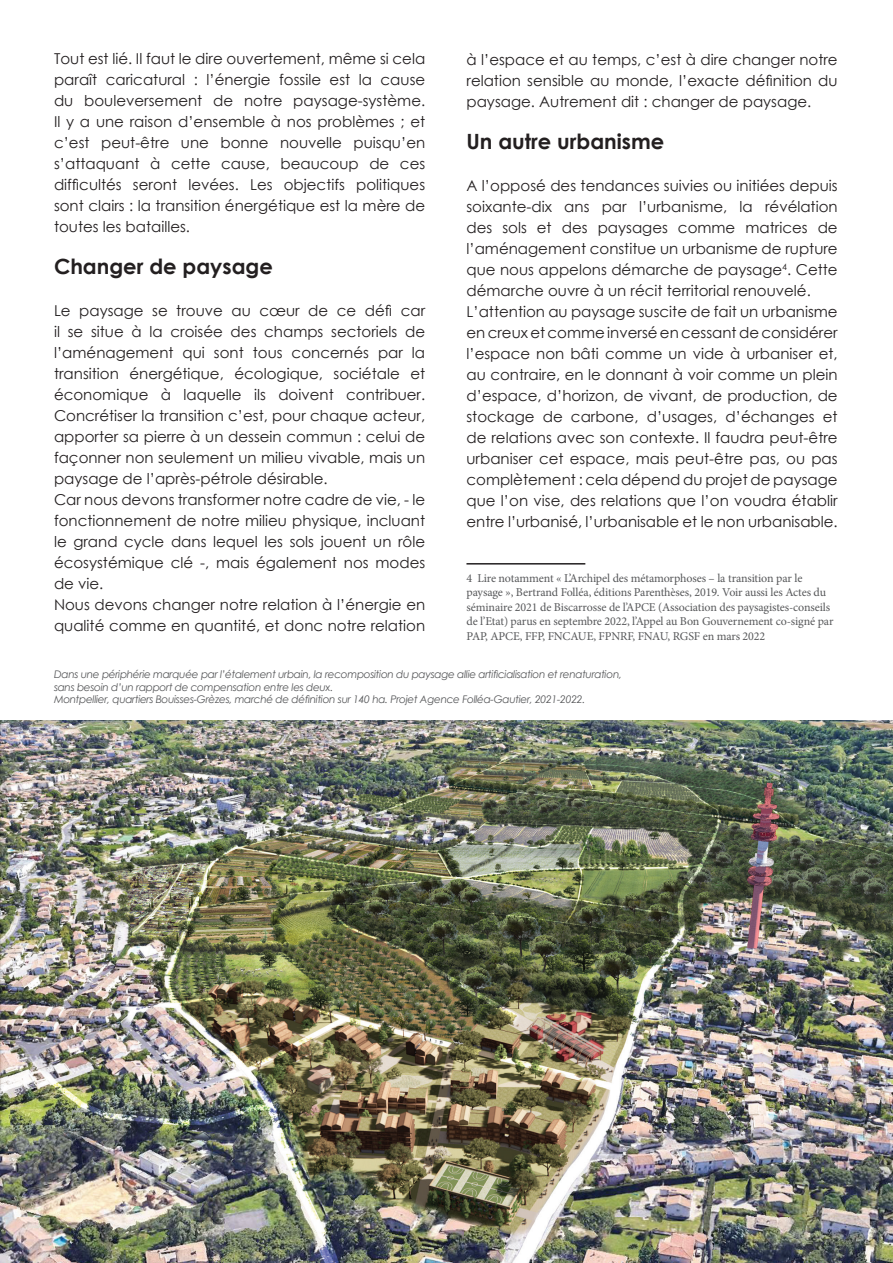
<style>
.page{position:relative;width:893px;height:1263px;background:#fff}
.page>*{position:absolute;margin:0;border:0;box-sizing:border-box;transform-origin:0 0}
.t1{font:700 21px "Century Gothic";color:#231f20}
.t2{font:15px/21px "Century Gothic";color:#231f20;text-align:justify}
.t3{font:12px/14.4px "Minion Pro";letter-spacing:-.01em;color:#57585a}
.t4{font:italic 10.5px/12.6px "Century Gothic";letter-spacing:-.03em;color:#57585a}
</style>
<div class="page">
<img style="left:0;top:720px;width:893px;height:543px">
<hr style="left:466px;top:563px;width:119px;height:1px;background:#231f20">
<p class="t2" style="left:54px;top:48px;width:373px">Tout est lié. Il faut le dire ouvertement, même si cela paraît caricatural : l’énergie fossile est la cause du bouleversement de notre paysage-système.<br>Il y a une raison d’ensemble à nos problèmes ; et c’est peut-être une bonne nouvelle puisqu’en s’attaquant à cette cause, beaucoup de ces difficultés seront levées. Les objectifs politiques sont clairs : la transition énergétique est la mère de toutes les batailles.</p>
<h1 class="t1" style="left:54px;top:251px;width:220px">Changer de paysage</h1>
<p class="t2" style="left:54px;top:300px;width:373px;text-align:left">Le paysage se trouve au cœur de ce défi car il se situe à la croisée des champs sectoriels de l’aménagement qui sont tous concernés par la transition énergétique, écologique, sociétale et économique à laquelle ils doivent contribuer.<br>Concrétiser la transition c’est, pour chaque acteur, apporter sa pierre à un dessein commun : celui de façonner non seulement un milieu vivable, mais un paysage de l’après-pétrole désirable.<br>Car nous devons transformer notre cadre de vie, - le fonctionnement de notre milieu physique, incluant le grand cycle dans lequel les sols jouent un rôle écosystémique clé -, mais également nos modes de vie.<br>Nous devons changer notre relation à l’énergie en qualité comme en quantité, et donc notre relation</p>
<p class="t2" style="left:466px;top:49px;width:373px">à l’espace et au temps, c’est à dire changer notre relation sensible au monde, l’exacte définition du paysage. Autrement dit : changer de paysage.</p>
<h1 class="t1" style="left:466px;top:126px;width:199px">Un autre urbanisme</h1>
<p class="t2" style="left:466px;top:175px;width:373px;text-align:left">A l’opposé des tendances suivies ou initiées depuis soixante-dix ans par l’urbanisme, la révélation des sols et des paysages comme matrices de l’aménagement constitue un urbanisme de rupture que nous appelons démarche de paysage<sup>4</sup>. Cette démarche ouvre à un récit territorial renouvelé.<br>L’attention au paysage suscite de fait un urbanisme en creux et comme inversé en cessant de considérer l’espace non bâti comme un vide à urbaniser et, au contraire, en le donnant à voir comme un plein d’espace, d’horizon, de vivant, de production, de stockage de carbone, d’usages, d’échanges et de relations avec son contexte. Il faudra peut-être urbaniser cet espace, mais peut-être pas, ou pas complètement : cela dépend du projet de paysage que l’on vise, des relations que l’on voudra établir entre l’urbanisé, l’urbanisable et le non urbanisable.</p>
<p class="t3" style="left:466px;top:571px;width:368px">4 Lire notamment « L’Archipel des métamorphoses – la transition par le paysage », Bertrand Folléa, éditions Parenthèses, 2019. Voir aussi les Actes du séminaire 2021 de Biscarrosse de l’APCE (Association des paysagistes-conseils de l’Etat) parus en septembre 2022, l’Appel au Bon Gouvernement co-signé par PAP, APCE, FFP, FNCAUE, FPNRF, FNAU, RGSF en mars 2022</p>
<p class="t4" style="left:54px;top:668px;width:569px">Dans une périphérie marquée par l’étalement urbain, la recomposition du paysage allie artificialisation et renaturation, sans besoin d’un rapport de compensation entre les deux.<br>Montpellier, quartiers Bouisses-Grèzes, marché de définition sur 140 ha. Projet Agence Folléa-Gautier, 2021-2022.</p>
</div>
